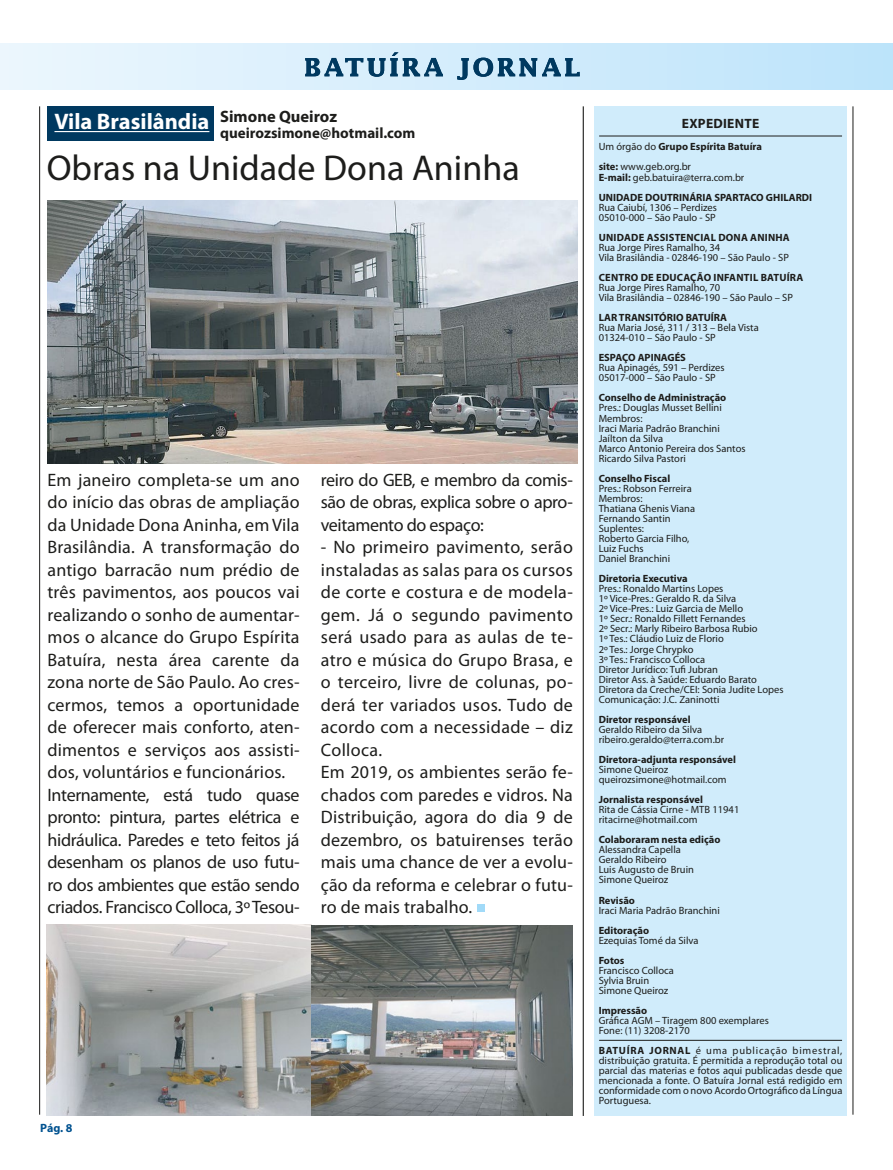
<style>
.page{position:relative;width:893px;height:1170px;background:#fff}
.page>*{position:absolute;margin:0;border:0;box-sizing:border-box;transform-origin:0 0}
.t1{font:36px "Myriad Pro";color:#1d1d1b}
.t2{font:700 22.5px "Myriad Pro";color:#fff}
.t3{font:18px/22.5px "Myriad Pro";letter-spacing:.01em;color:#1d1d1b}
.t4{font:700 15px "Myriad Pro";color:#1d1d1b}
.t5{font:700 13.5px "Myriad Pro";letter-spacing:.02em;color:#1d1d1b}
.t6{font:700 12px "Myriad Pro";color:#005290}
.t7{font:10.5px/10.1px "Myriad Pro";color:#1d1d1b}
.t8{font:700 10.5px/20.1px "Myriad Pro";color:#1d1d1b}
.t9{font:700 10.5px "Myriad Pro";letter-spacing:.02em;color:#1d1d1b}
.s1{font-weight:400}
.s2{font-weight:700}
</style>
<div class="page">
<div style="left:0;top:44px;width:893px;height:45px;background:linear-gradient(to right,#ecf6fd,#bde4fa)"></div>
<hr style="left:853px;top:106px;width:1px;height:1008px;background:#1d1d1b">
<hr style="left:39px;top:106px;width:1px;height:1008px;background:#1d1d1b">
<svg style="left:305px;top:52px;width:138px;height:25px;background:#8aadc3"></svg>
<svg style="left:457px;top:58px;width:123px;height:22px;background:#7ca3bc"></svg>
<div style="left:47px;top:106px;width:166px;height:34px;background:#003960"></div>
<hr style="left:55px;top:131px;width:154px;height:1px;background:#fff">
<hr style="left:583px;top:106px;width:1px;height:1009px;background:#1d1d1b">
<div style="left:594px;top:106px;width:252px;height:1009px;background:#d0ecfb"></div>
<hr style="left:599px;top:1039px;width:243px;height:1px;background:#1d1d1b">
<hr style="left:599px;top:136px;width:243px;height:1px;background:#1d1d1b">
<img style="left:47px;top:924px;width:526px;height:191px">
<div style="left:477px;top:904px;width:8px;height:8px;background:#a1daf8"></div>
<img style="left:48px;top:200px;width:529px;height:263px">
<h2 class="t2" style="left:55px;top:107px;width:284px">Vila Brasilândia <sup>Simone</sup> <sup>Queiroz</sup></h2>
<h3 class="t4" style="left:220px;top:123px;width:197px">queirozsimone@hotmail.com</h3>
<h1 class="t1" style="left:47px;top:146px;width:474px">Obras na Unidade Dona Aninha</h1>
<p class="t3" style="left:48px;top:468px;width:254px">Em janeiro completa-se um ano do início das obras de ampliação da Unidade Dona Aninha, em Vila<br>Brasilândia. A transformação do antigo barracão num prédio de três pavimentos, aos poucos vai realizando o sonho de aumentar&shy;mos o alcance do Grupo Espírita<br>Batuíra, nesta área carente da zona norte de São Paulo. Ao cres&shy;cermos, temos a oportunidade de oferecer mais conforto, aten&shy;dimentos e serviços aos assisti&shy;dos, voluntários e funcionários.<br>Internamente, está tudo quase pronto: pintura, partes elétrica e hidráulica. Paredes e teto feitos já desenham os planos de uso futu&shy;ro dos ambientes que estão sendo criados. Francisco Colloca, 3º Tesou-</p>
<h3 class="t3" style="left:321px;top:468px;width:254px;text-align:justify">reiro do GEB, e membro da comis&shy;são de obras, explica sobre o apro&shy;veitamento do espaço:</h3>
<p class="t3" style="left:321px;top:535px;width:254px">- No primeiro pavimento, serão instaladas as salas para os cursos de corte e costura e de modela&shy;gem. Já o segundo pavimento será usado para as aulas de te&shy;atro e música do Grupo Brasa, e o terceiro, livre de colunas, po&shy;derá ter variados usos. Tudo de acordo com a necessidade – diz<br>Colloca.<br>Em 2019, os ambientes serão fe&shy;chados com paredes e vidros. Na<br>Distribuição, agora do dia 9 de dezembro, os batuirenses terão mais uma chance de ver a evolu&shy;ção da reforma e celebrar o futu&shy;ro de mais trabalho.</p>
<p class="t6" style="left:40px;top:1120px;width:34px">Pág. 8</p>
<p class="t5" style="left:682px;top:115px;width:79px">EXPEDIENTE</p>
<p class="t8" style="left:599px;top:136px;width:165px"><span class="s1">Um órgão do</span> Grupo Espírita Batuíra site: <span class="s1">www.geb.org.br</span></p>
<p class="t8" style="left:599px;top:166px;width:215px">E-mail: <span class="s1">geb.batuira@terra.com.br<br></span>UNIDADE DOUTRINÁRIA SPARTACO GHILARDI</p>
<p class="t7" style="left:599px;top:202px;width:120px">Rua Caiubí, 1306 – Perdizes<br>05010-000 – São Paulo - SP</p>
<p class="t9" style="left:599px;top:230px;width:193px">UNIDADE ASSISTENCIAL DONA ANINHA</p>
<p class="t7" style="left:599px;top:242px;width:192px">Rua Jorge Pires Ramalho, 34<br>Vila Brasilândia - 02846-190 – São Paulo - SP</p>
<p class="t9" style="left:599px;top:270px;width:206px">CENTRO DE EDUCAÇÃO INFANTIL BATUÍRA</p>
<p class="t7" style="left:599px;top:282px;width:196px">Rua Jorge Pires Ramalho, 70<br>Vila Brasilândia – 02846-190 – São Paulo – SP</p>
<p class="t8" style="left:599px;top:307px;width:130px">LAR TRANSITÓRIO BATUÍRA</p>
<p class="t7" style="left:599px;top:322px;width:162px">Rua Maria José, 311 / 313 – Bela Vista<br>01324-010 – São Paulo - SP</p>
<p class="t8" style="left:599px;top:347px;width:89px">ESPAÇO APINAGÉS</p>
<p class="t7" style="left:599px;top:362px;width:127px">Rua Apinagés, 591 – Perdizes<br>05017-000 – São Paulo - SP</p>
<p class="t8" style="left:599px;top:387px;width:129px">Conselho de Administração</p>
<p class="t7" style="left:599px;top:403px;width:148px">Pres.: Douglas Musset Bellini<br>Membros:<br>Iraci Maria Padrão Branchini<br>Jaílton da Silva<br>Marco Antonio Pereira dos Santos<br>Ricardo Silva Pastori</p>
<p class="t8" style="left:599px;top:468px;width:73px">Conselho Fiscal</p>
<p class="t7" style="left:599px;top:483px;width:98px">Pres.: Robson Ferreira<br>Membros:<br>Thatiana Ghenis Viana<br>Fernando Santin<br>Suplentes:<br>Roberto Garcia Filho,<br>Luiz Fuchs<br>Daniel Branchini</p>
<p class="t8" style="left:599px;top:568px;width:91px">Diretoria Executiva</p>
<p class="t7" style="left:599px;top:583px;width:186px">Pres.: Ronaldo Martins Lopes<br>1º Vice-Pres.: Geraldo R. da Silva<br>2º Vice-Pres.: Luiz Garcia de Mello<br>1º Secr.: Ronaldo Fillett Fernandes<br>2º Secr.: Marly Ribeiro Barbosa Rubio<br>1º Tes.: Cláudio Luiz de Florio<br>2º Tes.: Jorge Chrypko<br>3º Tes.: Francisco Colloca<br>Diretor Jurídico: Tufi Jubran<br>Diretor Ass. à Saúde: Eduardo Barato<br>Diretora da Creche/CEI: Sonia Judite Lopes<br>Comunicação: J.C. Zaninotti</p>
<p class="t8" style="left:599px;top:708px;width:93px">Diretor responsável</p>
<p class="t7" style="left:599px;top:724px;width:127px">Geraldo Ribeiro da Silva ribeiro.geraldo@terra.com.br</p>
<p class="t8" style="left:599px;top:749px;width:139px">Diretora-adjunta responsável</p>
<p class="t7" style="left:599px;top:764px;width:129px">Simone Queiroz queirozsimone@hotmail.com</p>
<p class="t8" style="left:599px;top:789px;width:106px">Jornalista responsável</p>
<p class="t7" style="left:599px;top:804px;width:142px">Rita de Cássia Cirne - MTB 11941 ritacirne@hotmail.com</p>
<p class="t8" style="left:599px;top:829px;width:123px">Colaboraram nesta edição</p>
<p class="t7" style="left:599px;top:844px;width:97px">Alessandra Capella<br>Geraldo Ribeiro<br>Luis Augusto de Bruin<br>Simone Queiroz</p>
<p class="t8" style="left:599px;top:889px;width:38px">Revisão</p>
<p class="t7" style="left:599px;top:904px;width:123px">Iraci Maria Padrão Branchini</p>
<p class="t8" style="left:599px;top:919px;width:52px">Editoração</p>
<p class="t7" style="left:599px;top:934px;width:101px">Ezequias Tomé da Silva</p>
<p class="t8" style="left:599px;top:949px;width:27px">Fotos</p>
<p class="t7" style="left:599px;top:965px;width:77px">Francisco Colloca<br>Sylvia Bruin<br>Simone Queiroz</p>
<p class="t8" style="left:599px;top:999px;width:50px">Impressão</p>
<p class="t7" style="left:599px;top:1015px;width:172px">Gráfica AGM – Tiragem 800 exemplares<br>Fone: (11) 3208-2170</p>
<p class="t7" style="left:599px;top:1045px;width:245px;text-align:justify"><span class="s2">BATUÍRA JORNAL</span> é uma publicação bimestral, distribuição gratuita. É permitida a reprodução total ou parcial das materias e fotos aqui publicadas desde que mencionada a fonte. O Batuíra Jornal está redigido em conformidade com o novo Acordo Ortográfico da Língua Portuguesa.</p>
</div>
